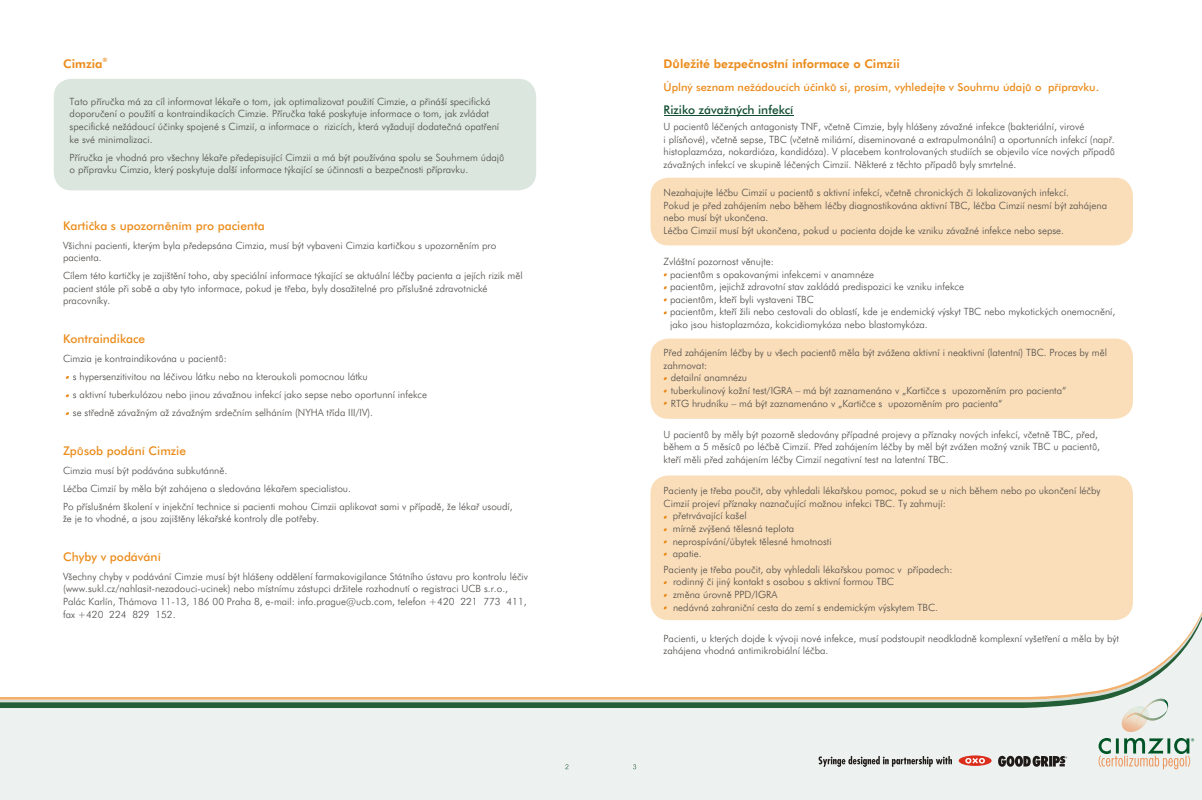
<style>
.page{position:relative;width:1202px;height:800px;background:#fff}
.page>*{position:absolute;margin:0;border:0;box-sizing:border-box;transform-origin:0 0}
.t1{font:500 12px "Futura CE";color:#eb8c1c}
.t2{font:800 12px "Futura CE";color:#eb8c1c}
.t3{font:500 12px "Futura CE";color:#124f33}
.t4{font:500 11px "Futura CE";color:#eb8c1c}
.t5{font:300 10px/12.6px "Futura CE";color:#4d4a47}
.t6{font:800 6px "Futura CE";color:#eb8c1c}
.s1{font-size:12px}
</style>
<div class="page">
<div style="left:0;top:707px;width:1202px;height:92px;background:#edf2f0"></div>
<svg style="left:0;top:701px;width:1202px;height:6px;background:#568263"></svg>
<svg style="left:0;top:606px;width:1202px;height:95px"></svg>
<svg style="left:1183px;top:606px;width:19px;height:40px"></svg>
<div style="left:650px;top:475px;width:483px;height:145px;background:#fadeba;border-radius:18px"></div>
<div style="left:650px;top:338px;width:483px;height:81px;background:#fadeba;border-radius:18px"></div>
<div style="left:650px;top:178px;width:483px;height:67px;background:#fadeba;border-radius:18px"></div>
<div style="left:54px;top:79px;width:482px;height:111px;background:#dbe6de;border-radius:18px"></div>
<svg style="left:565px;top:764px;width:3px;height:5px"></svg>
<svg style="left:633px;top:764px;width:3px;height:5px"></svg>
<svg style="left:1122px;top:698px;width:46px;height:33px;background:#e3e2d7"></svg>
<svg style="left:1098px;top:737px;width:96px;height:32px;background:#c1caba"></svg>
<svg style="left:818px;top:755px;width:134px;height:11px"></svg>
<svg style="left:998px;top:755px;width:69px;height:11px"></svg>
<svg style="left:959px;top:755px;width:33px;height:10px"></svg>
<svg style="left:965px;top:757px;width:20px;height:6px"></svg>
<hr style="left:664px;top:115px;width:129px;height:1px;background:#124f33">
<p class="t6" style="left:103px;top:57px;width:6px">®</p>
<p class="t2" style="left:63px;top:59px;width:41px">Cimzia</p>
<p class="t5" style="left:70px;top:96px;width:431px">Tato příručka má za cíl informovat lékaře o tom, jak optimalizovat použití Cimzie, a přináší specifická doporučení o použití a kontraindikacích Cimzie. Příručka také poskytuje informace o tom, jak zvládat specifické nežádoucí účinky spojené s Cimzií, a informace o rizicích, která vyžadují dodatečná opatření ke své minimalizaci.</p>
<p class="t5" style="left:70px;top:151px;width:436px">Příručka je vhodná pro všechny lékaře předepisující Cimzii a má být používána spolu se Souhrnem údajů o přípravku Cimzia, který poskytuje další informace týkající se účinnosti a bezpečnosti přípravku.</p>
<p class="t1" style="left:63px;top:221px;width:203px">Kartička s upozorněním pro pacienta</p>
<p class="t5" style="left:63px;top:240px;width:435px">Všichni pacienti, kterým byla předepsána Cimzia, musí být vybaveni Cimzia kartičkou s upozorněním pro pacienta.</p>
<p class="t5" style="left:63px;top:270px;width:461px">Cílem této kartičky je zajištění toho, aby speciální informace týkající se aktuální léčby pacienta a jejích rizik měl pacient stále při sobě a aby tyto informace, pokud je třeba, byly dosažitelné pro příslušné zdravotnické pracovníky.</p>
<p class="t1" style="left:63px;top:334px;width:84px">Kontraindikace</p>
<p class="t5" style="left:73px;top:350px;width:356px;line-height:18px;text-indent:-10px">Cimzia je kontraindikována u pacientů:<br>s hypersenzitivitou na léčivou látku nebo na kteroukoli pomocnou látku<br>s aktivní tuberkulózou nebo jinou závažnou infekcí jako sepse nebo oportunní infekce se středně závažným až závažným srdečním selháním (NYHA třída III/IV).</p>
<p class="t1" style="left:63px;top:445px;width:125px">Způsob podání Cimzie</p>
<p class="t5" style="left:63px;top:462px;width:451px;line-height:18px">Cimzia musí být podávána subkutánně.<br>Léčba Cimzií by měla být zahájena a sledována lékařem specialistou.<br>Po příslušném školení v injekční technice si pacienti mohou Cimzii aplikovat sami v případě, že lékař usoudí,</p>
<p class="t5" style="left:63px;top:513px;width:258px">že je to vhodné, a jsou zajištěny lékařské kontroly dle potřeby.</p>
<p class="t1" style="left:63px;top:552px;width:99px">Chyby v podávání</p>
<p class="t5" style="left:63px;top:570px;width:467px">Všechny chyby v podávání Cimzie musí být hlášeny oddělení farmakovigilance Státního ústavu pro kontrolu léčiv (www.sukl.cz/nahlasit-nezadouci-ucinek) nebo místnímu zástupci držitele rozhodnutí o registraci UCB s.r.o., Palác Karlín, Thámova 11-13, 186 00 Praha 8, e-mail: info.prague@ucb.com, telefon +420 221 773 411, fax +420 224 829 152.</p>
<p class="t2" style="left:664px;top:59px;width:238px">Důležité bezpečnostní informace o Cimzii</p>
<p class="t4" style="left:664px;top:82px;width:437px">Úplný seznam nežádoucích účinků si, prosím, vyhledejte v Souhrnu údajů o přípravku<span class="s1">.</span></p>
<p class="t3" style="left:664px;top:105px;width:131px">Riziko závažných infekcí</p>
<p class="t5" style="left:664px;top:121px;width:453px">U pacientů léčených antagonisty TNF, včetně Cimzie, byly hlášeny závažné infekce (bakteriální, virové<br>i plísňové), včetně sepse, TBC (včetně miliární, diseminované a extrapulmonální) a oportunních infekcí (např. histoplazmóza, nokardióza, kandidóza). V placebem kontrolovaných studiích se objevilo více nových případů závažných infekcí ve skupině léčených Cimzií. Některé z těchto případů byly smrtelné.</p>
<p class="t5" style="left:664px;top:187px;width:445px">Nezahajujte léčbu Cimzií u pacientů s aktivní infekcí, včetně chronických či lokalizovaných infekcí.<br>Pokud je před zahájením nebo během léčby diagnostikována aktivní TBC, léčba Cimzií nesmí být zahájena nebo musí být ukončena.<br>Léčba Cimzií musí být ukončena, pokud u pacienta dojde ke vzniku závažné infekce nebo sepse.</p>
<p class="t5" style="left:670px;top:256px;width:447px;text-indent:-7px">Zvláštní pozornost věnujte:<br>pacientům s opakovanými infekcemi v anamnéze<br>pacientům, jejichž zdravotní stav zakládá predispozici ke vzniku infekce<br>pacientům, kteří byli vystaveni TBC<br>pacientům, kteří žili nebo cestovali do oblastí, kde je endemický výskyt TBC nebo mykotických onemocnění, jako jsou histoplazmóza, kokcidiomykóza nebo blastomykóza.</p>
<p class="t5" style="left:664px;top:347px;width:445px">Před zahájením léčby by u všech pacientů měla být zvážena aktivní i neaktivní (latentní) TBC. Proces by měl</p>
<p class="t5" style="left:664px;top:360px;width:45px">zahrnovat:</p>
<p class="t5" style="left:671px;top:372px;width:78px">detailní anamnézu</p>
<p class="t5" style="left:671px;top:385px;width:397px">tuberkulinový kožní test/IGRA – má být zaznamenáno v „Kartičce s upozorněním pro pacienta“</p>
<p class="t5" style="left:671px;top:397px;width:333px">RTG hrudníku – má být zaznamenáno v „Kartičce s upozorněním pro pacienta“</p>
<p class="t5" style="left:664px;top:429px;width:438px">U pacientů by měly být pozorně sledovány případné projevy a příznaky nových infekcí, včetně TBC, před, během a 5 měsíců po léčbě Cimzií. Před zahájením léčby by měl být zvážen možný vznik TBC u pacientů, kteří měli před zahájením léčby Cimzií negativní test na latentní TBC.</p>
<p class="t5" style="left:664px;top:485px;width:438px">Pacienty je třeba poučit, aby vyhledali lékařskou pomoc, pokud se u nich během nebo po ukončení léčby</p>
<p class="t5" style="left:664px;top:497px;width:284px">Cimzií projeví příznaky naznačující možnou infekci TBC. Ty zahrnují:</p>
<p class="t5" style="left:673px;top:510px;width:75px">přetrvávající kašel</p>
<p class="t5" style="left:673px;top:523px;width:123px">mírně zvýšená tělesná teplota</p>
<p class="t5" style="left:673px;top:535px;width:160px">neprospívání/úbytek tělesné hmotnosti</p>
<p class="t5" style="left:673px;top:548px;width:30px">apatie.</p>
<p class="t5" style="left:673px;top:563px;width:281px;text-indent:-9px">Pacienty je třeba poučit, aby vyhledali lékařskou pomoc v případech: rodinný či jiný kontakt s osobou s aktivní formou TBC<br>změna úrovně PPD/IGRA<br>nedávná zahraniční cesta do zemí s endemickým výskytem TBC.</p>
<p class="t5" style="left:664px;top:632px;width:457px">Pacienti, u kterých dojde k vývoji nové infekce, musí podstoupit neodkladně komplexní vyšetření a měla by být zahájena vhodná antimikrobiální léčba.</p>
</div>
